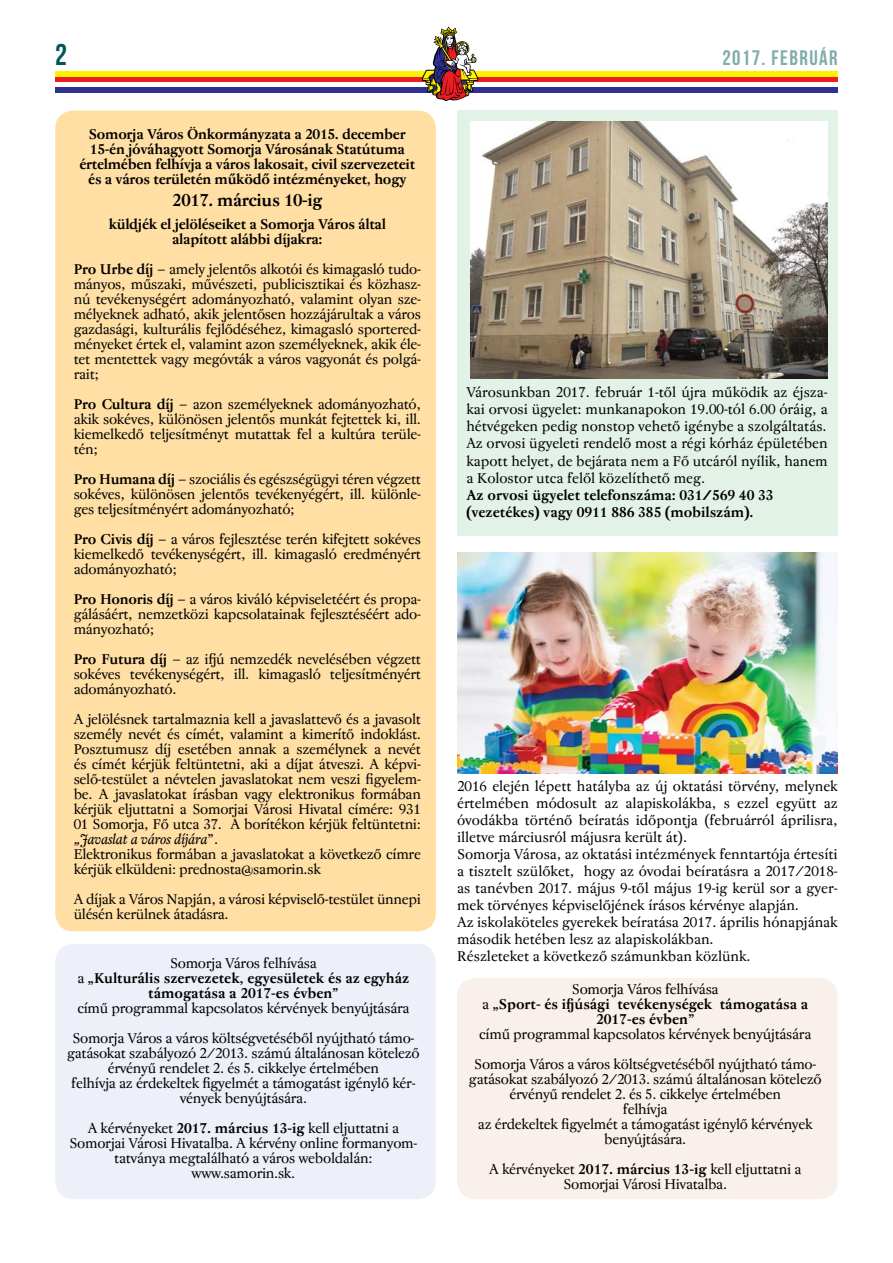
<style>
.page{position:relative;width:893px;height:1263px;background:#fff}
.page>*{position:absolute;margin:0;border:0;box-sizing:border-box;transform-origin:0 0}
.t1{font:30px "Bebas Neue";color:#005954}
.t2{font:21px "Bebas Neue";letter-spacing:.07em;color:#80aca9}
.t3{font:700 17.25px "Regent Pro";letter-spacing:-.02em;color:#000}
.t4{font:14.25px/15px "Regent Pro";letter-spacing:-.02em;color:#000;text-align:justify}
.t5{font:700 14.25px/15px "Regent Pro";letter-spacing:-.02em;color:#000;text-align:center}
.s1{font-weight:700}
.s2{font-style:italic}
.s3{font-weight:400}
</style>
<div class="page">
<div style="left:55px;top:71px;width:783px;height:6px;background:#fff200"></div>
<div style="left:55px;top:77px;width:783px;height:5px;background:#ed1d24"></div>
<div style="left:55px;top:87px;width:783px;height:6px;background:#2e3092"></div>
<svg style="left:422px;top:27px;width:56px;height:74px"></svg>
<div style="left:55px;top:111px;width:381px;height:820px;background:#ffdfa4;border-radius:18px"></div>
<div style="left:55px;top:944px;width:381px;height:255px;background:#eef0f9;border-radius:18px"></div>
<div style="left:457px;top:978px;width:381px;height:221px;background:#faf0eb;border-radius:18px"></div>
<div style="left:457px;top:111px;width:381px;height:425px;background:#e3f2e7"></div>
<img style="left:457px;top:553px;width:381px;height:221px">
<img style="left:471px;top:122px;width:357px;height:256px">
<h1 class="t1" style="left:55px;top:38px;width:13px">2</h1>
<h2 class="t2" style="left:722px;top:46px;width:117px">2017. FEBRUÁR</h2>
<p class="t5" style="left:79px;top:126px;width:337px">Somorja Város Önkormányzata a 2015. december 15-én jóváhagyott Somorja Városának Statútuma értelmében felhívja a város lakosait, civil szervezeteit és a város területén működő intézményeket, hogy</p>
<p class="t3" style="left:172px;top:190px;width:152px">2017. március 10-ig</p>
<p class="t5" style="left:109px;top:216px;width:279px">küldjék el jelöléseiket a Somorja Város által alapított alábbi díjakra:</p>
<p class="t4" style="left:74px;top:261px;width:349px"><span class="s1">Pro Urbe díj</span> – amely jelentős alkotói és kimagasló tudo&shy;mányos, műszaki, művészeti, publicisztikai és közhasz&shy;nú tevékenységért adományozható, valamint olyan sze&shy;mélyeknek adható, akik jelentősen hozzájárultak a város gazdasági, kulturális fejlődéséhez, kimagasló sportered&shy;ményeket értek el, valamint azon személyeknek, akik éle&shy;tet mentettek vagy megóvták a város vagyonát és polgá&shy;rait;</p>
<p class="t4" style="left:74px;top:396px;width:349px"><span class="s1">Pro Cultura díj</span> – azon személyeknek adományozható, akik sokéves, különösen jelentős munkát fejtettek ki, ill. kiemelkedő teljesítményt mutattak fel a kultúra terüle&shy;tén;</p>
<p class="t4" style="left:74px;top:471px;width:349px"><span class="s1">Pro Humana díj</span> – szociális és egészségügyi téren végzett sokéves, különösen jelentős tevékenyégért, ill. különle&shy;ges teljesítményért adományozható;</p>
<p class="t4" style="left:74px;top:531px;width:349px"><span class="s1">Pro Civis díj</span> – a város fejlesztése terén kifejtett sokéves kiemelkedő tevékenységért, ill. kimagasló eredményért adományozható;</p>
<p class="t4" style="left:74px;top:591px;width:349px"><span class="s1">Pro Honoris díj</span> – a város kiváló képviseletéért és propa&shy;gálásáért, nemzetközi kapcsolatainak fejlesztéséért ado&shy;mányozható;</p>
<p class="t4" style="left:74px;top:651px;width:349px"><span class="s1">Pro Futura díj</span> – az ifjú nemzedék nevelésében végzett sokéves tevékenységért, ill. kimagasló teljesítményért adományozható.</p>
<p class="t4" style="left:74px;top:711px;width:349px;text-align:left">A jelölésnek tartalmaznia kell a javaslattevő és a javasolt személy nevét és címét, valamint a kimerítő indoklást.<br>Posztumusz díj esetében annak a személynek a nevét és címét kérjük feltüntetni, aki a díjat átveszi. A képvi&shy;selő-testület a névtelen javaslatokat nem veszi figyelem&shy;be. A javaslatokat írásban vagy elektronikus formában kérjük eljuttatni a Somorjai Városi Hivatal címére: 931<br>01 Somorja, Fő utca 37. A borítékon kérjük feltüntetni: <span class="s2">„Javaslat a város díjára</span>”.<br>Elektronikus formában a javaslatokat a következő címre kérjük elküldeni: prednosta@samorin.sk</p>
<p class="t4" style="left:74px;top:891px;width:349px">A díjak a Város Napján, a városi képviselő-testület ünnepi ülésén kerülnek átadásra.</p>
<p class="t5" style="left:77px;top:955px;width:333px"><span class="s3">Somorja Város felhívása<br>a</span> „Kulturális szervezetek, egyesületek és az egyház támogatása a 2017-es évben”</p>
<p class="t4" style="left:72px;top:993px;width:344px;line-height:30px;text-align:center">című programmal kapcsolatos kérvények benyújtására<br>Somorja Város a város költségvetéséből nyújtható támo-</p>
<p class="t4" style="left:67px;top:1046px;width:354px;text-align:center">gatásokat szabályozó 2/2013. számú általánosan kötelező érvényű rendelet 2. és 5. cikkelye értelmében<br>felhívja az érdekeltek figyelmét a támogatást igénylő kér&shy;vények benyújtására.</p>
<p class="t4" style="left:70px;top:1121px;width:349px;text-align:center">A kérvényeket <span class="s1">2017. március 13-ig</span> kell eljuttatni a Somorjai Városi Hivatalba. A kérvény online formanyom&shy;tatványa megtalálható a város weboldalán: www.samorin.sk.</p>
<p class="t4" style="left:466px;top:383px;width:363px;line-height:17.2px">Városunkban 2017. február 1-től újra működik az éjsza&shy;kai orvosi ügyelet: munkanapokon 19.00-tól 6.00 óráig, a hétvégeken pedig nonstop vehető igénybe a szolgáltatás.<br>Az orvosi ügyeleti rendelő most a régi kórház épületében kapott helyet, de bejárata nem a Fő utcáról nyílik, hanem a Kolostor utca felől közelíthető meg.</p>
<p class="t5" style="left:466px;top:487px;width:309px;line-height:17.2px;text-align:left">Az orvosi ügyelet telefonszáma: 031/569 40 33 (vezetékes) vagy 0911 886 385 (mobilszám).</p>
<p class="t4" style="left:457px;top:778px;width:382px;line-height:17px;text-align:left">2016 elején lépett hatályba az új oktatási törvény, melynek értelmében módosult az alapiskolákba, s ezzel együtt az óvodákba történő beíratás időpontja (februárról áprilisra, illetve márciusról májusra került át).<br>Somorja Városa, az oktatási intézmények fenntartója értesíti a tisztelt szülőket, hogy az óvodai beíratásra a 2017/2018- as tanévben 2017. május 9-től május 19-ig kerül sor a gyer&shy;mek törvényes képviselőjének írásos kérvénye alapján.<br>Az iskolaköteles gyerekek beíratása 2017. április hónapjának második hetében lesz az alapiskolákban.<br>Részleteket a következő számunkban közlünk.</p>
<p class="t5" style="left:482px;top:982px;width:328px"><span class="s3">Somorja Város felhívása<br>a</span> „Sport- és ifjúsági tevékenységek támogatása a<br>2017-es évben”</p>
<p class="t4" style="left:474px;top:1020px;width:344px;line-height:30px;text-align:center">című programmal kapcsolatos kérvények benyújtására<br>Somorja Város a város költségvetéséből nyújtható támo-</p>
<p class="t4" style="left:469px;top:1072px;width:354px;text-align:center">gatásokat szabályozó 2/2013. számú általánosan kötelező érvényű rendelet 2. és 5. cikkelye értelmében<br>felhívja<br>az érdekeltek figyelmét a támogatást igénylő kérvények benyújtására.</p>
<p class="t4" style="left:489px;top:1162px;width:314px;text-align:center">A kérvényeket <span class="s1">2017. március 13-ig</span> kell eljuttatni a<br>Somorjai Városi Hivatalba.</p>
</div>
